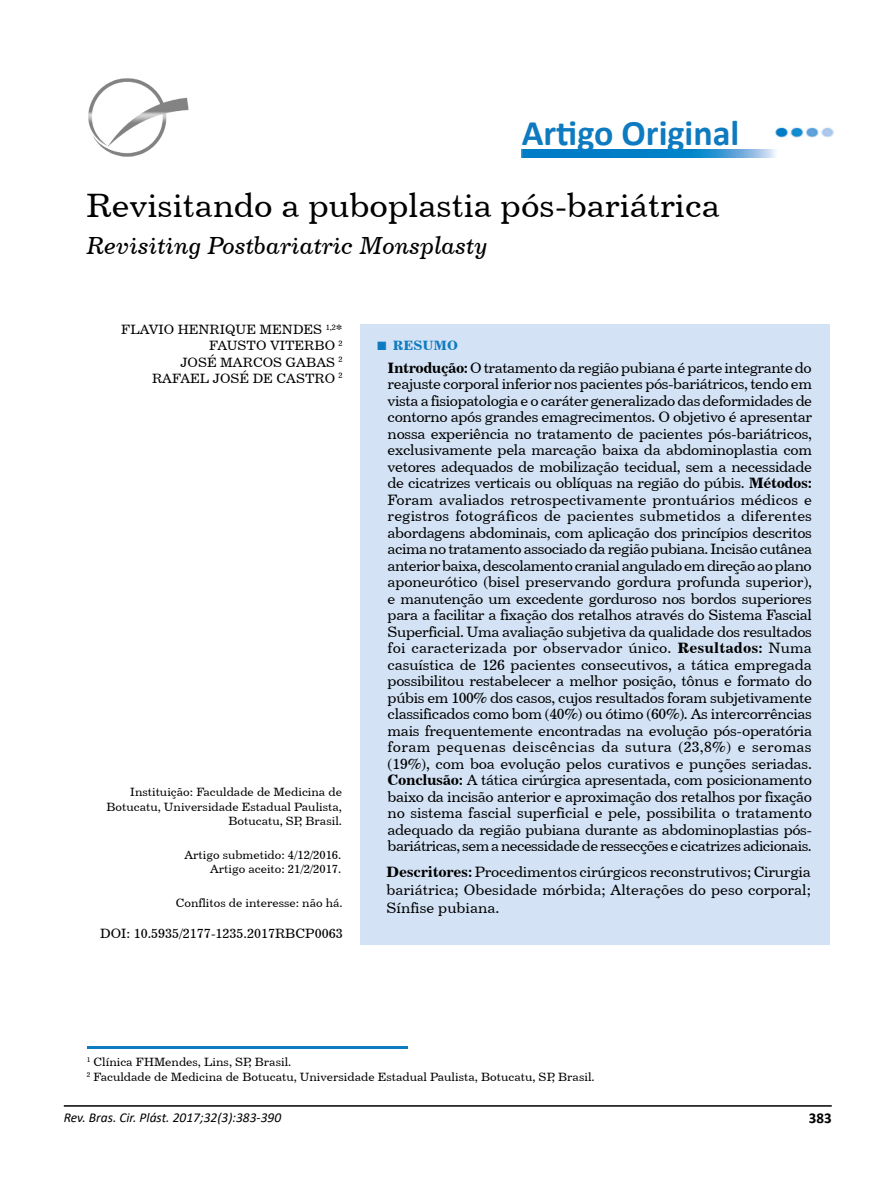
<style>
.page{position:relative;width:893px;height:1191px;background:#fff}
.page>*{position:absolute;margin:0;border:0;box-sizing:border-box;transform-origin:0 0}
.t1{font:700 36px "Calibri";color:#0e7abf}
.t2{font:33.75px "Century 731 BT Roman A";color:#000}
.t3{font:24.75px "Century 731 BT Italic A";color:#000}
.t4{font:15px/16.5px "Century 731 BT Roman A";letter-spacing:-.02em;color:#000;text-align:justify}
.t5{font:700 15px "Calibri";color:#000}
.t6{font:13.5px/16.2px "Century 731 BT Roman A";color:#000;text-align:right}
.t7{font:italic 13.5px "Calibri";color:#000}
.t8{font:13.5px "Century 731 BT Bold A";color:#0e7abf}
.t9{font:12px/14.4px "Century 731 BT Roman A";color:#000;text-align:right}
.s1{font-family:"Times New Roman";font-weight:700;font-size:18px}
.s2{font-family:"Century 731 BT Bold A"}
</style>
<div class="page">
<hr style="left:64px;top:1105px;width:768px;height:1px;background:#000">
<img style="left:774px;top:127px;width:60px;height:11px">
<img style="left:521px;top:150px;width:255px;height:7px">
<img style="left:88px;top:78px;width:101px;height:79px">
<div style="left:360px;top:324px;width:470px;height:620px;background:#d3e2f4"></div>
<hr style="left:87px;top:1046px;width:320px;height:3px;background:#0e7abf">
<h1 class="t1" style="left:522px;top:108px;width:219px">Artigo Original</h1>
<h2 class="t2" style="left:86px;top:184px;width:635px">Revisitando a puboplastia pós-bariátrica</h2>
<h3 class="t3" style="left:87px;top:230px;width:402px">Revisiting Postbariatric Monsplasty</h3>
<p class="t6" style="left:121px;top:321px;width:223px">FLAVIO HENRIQUE MENDES <sup>1,2</sup>*<br>FAUSTO VITERBO <sup>2<br></sup>JOSÉ MARCOS GABAS <sup>2<br></sup>RAFAEL JOSÉ DE CASTRO <sup>2</sup></p>
<p class="t9" style="left:106px;top:785px;width:237px">Instituição: Faculdade de Medicina de<br>Botucatu, Universidade Estadual Paulista,<br>Botucatu, SP, Brasil.</p>
<p class="t9" style="left:184px;top:847px;width:158px">Artigo submetido: 4/12/2016.<br>Artigo aceito: 21/2/2017.</p>
<p class="t9" style="left:176px;top:895px;width:168px">Conflitos de interesse: não há.</p>
<p class="t6" style="left:100px;top:925px;width:244px">DOI: 10.5935/2177-1235.2017RBCP0063</p>
<p class="t8" style="left:376px;top:337px;width:83px"><span class="s1">■</span> RESUMO</p>
<p class="t4" style="left:388px;top:359px;width:426px"><span class="s2">Introdução:</span> O tratamento da região pubiana é parte integrante do reajuste corporal inferior nos pacientes pós-bariátricos, tendo em vista a fisiopatologia e o caráter generalizado das deformidades de contorno após grandes emagrecimentos. O objetivo é apresentar nossa experiência no tratamento de pacientes pós-bariátricos, exclusivamente pela marcação baixa da abdominoplastia com vetores adequados de mobilização tecidual, sem a necessidade de cicatrizes verticais ou oblíquas na região do púbis. <span class="s2">Métodos:<br></span>Foram avaliados retrospectivamente prontuários médicos e registros fotográficos de pacientes submetidos a diferentes abordagens abdominais, com aplicação dos princípios descritos acima no tratamento associado da região pubiana. Incisão cutânea anterior baixa, descolamento cranial angulado em direção ao plano aponeurótico (bisel preservando gordura profunda superior), e manutenção um excedente gorduroso nos bordos superiores para a facilitar a fixação dos retalhos através do Sistema Fascial Superficial. Uma avaliação subjetiva da qualidade dos resultados foi caracterizada por observador único. <span class="s2">Resultados:</span> Numa casuística de 126 pacientes consecutivos, a tática empregada possibilitou restabelecer a melhor posição, tônus e formato do púbis em 100% dos casos, cujos resultados foram subjetivamente classificados como bom (40%) ou ótimo (60%). As intercorrências mais frequentemente encontradas na evolução pós-operatória foram pequenas deiscências da sutura (23,8%) e seromas (19%), com boa evolução pelos curativos e punções seriadas.<br><span class="s2">Conclusão:</span> A tática cirúrgica apresentada, com posicionamento baixo da incisão anterior e aproximação dos retalhos por fixação no sistema fascial superficial e pele, possibilita o tratamento adequado da região pubiana durante as abdominoplastias pós&shy;bariátricas, sem a necessidade de ressecções e cicatrizes adicionais.</p>
<p class="t4" style="left:387px;top:863px;width:426px;line-height:18px"><span class="s2">Descritores:</span> Procedimentos cirúrgicos reconstrutivos; Cirurgia bariátrica; Obesidade mórbida; Alterações do peso corporal; Sínfise pubiana.</p>
<p class="t9" style="left:87px;top:1054px;width:509px;line-height:15px;text-align:left"><sup>1</sup> Clínica FHMendes, Lins, SP, Brasil.<br><sup>2</sup> Faculdade de Medicina de Botucatu, Universidade Estadual Paulista, Botucatu, SP, Brasil.</p>
<p class="t7" style="left:64px;top:1107px;width:219px">Rev. Bras. Cir. Plást. 2017;32(3):383-390</p>
<p class="t5" style="left:809px;top:1107px;width:24px">383</p>
</div>
